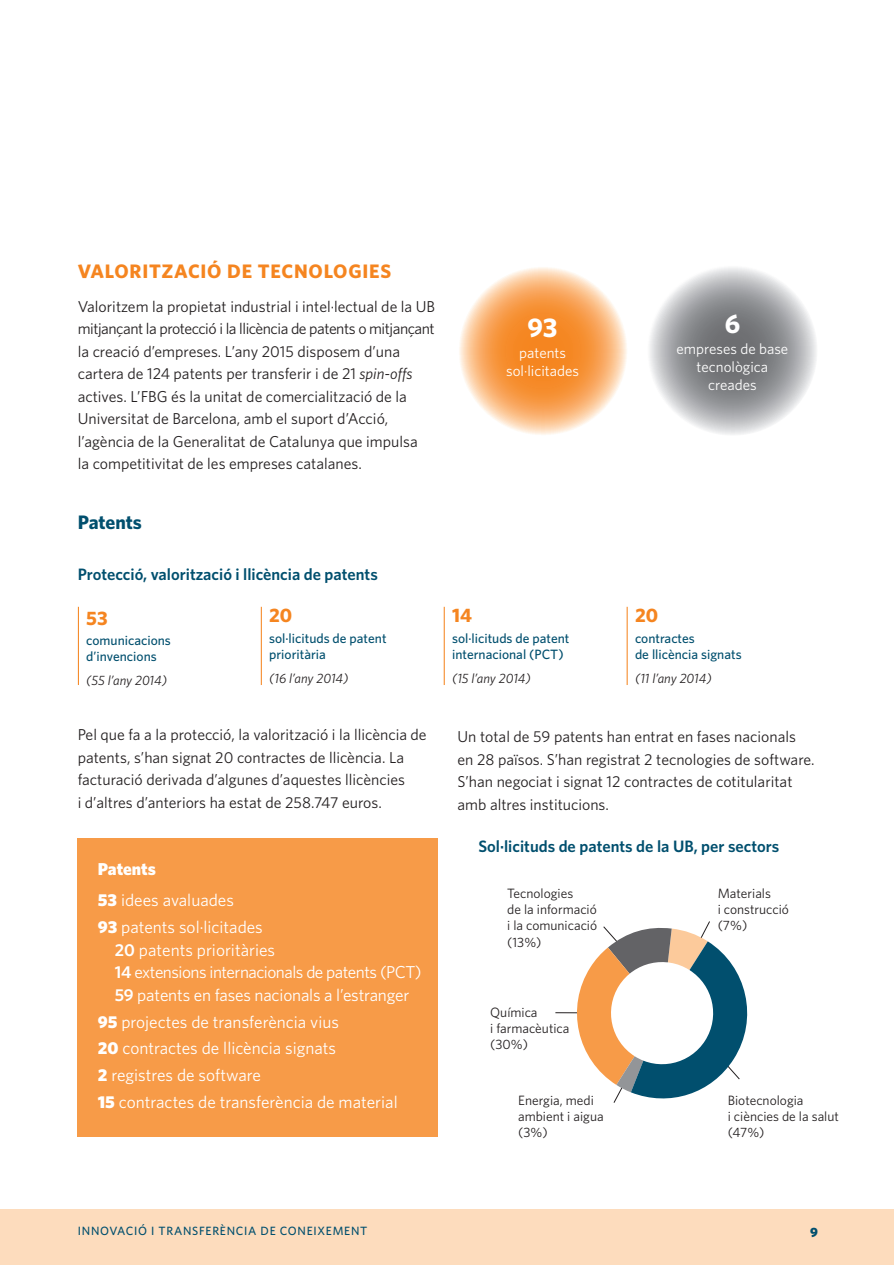
<style>
.page{position:relative;width:894px;height:1265px;background:#fff}
.page>*{position:absolute;margin:0;border:0;box-sizing:border-box;transform-origin:0 0}
.t1{font:700 27px "Whitney";color:#fff}
._2on_nivell{font:700 19.5px "Whitney";letter-spacing:.04em;color:#f58520}
._3er_nivell{font:700 19.5px "Whitney";color:#014f6e}
.t2{font:17.25px "Whitney";color:#fff}
.t3{font:17.25px "Whitney";letter-spacing:-.03em;color:#fff}
.t4{font:900 17.25px "Whitney";color:#fff}
.títol_esquema{font:600 16.5px "Whitney";color:#014f6e}
.Text_general{font:15.75px/22.5px "Whitney";color:#231f20}
.t5{font:15px/18px "Whitney";color:#fff;text-align:center}
.t6{font:13.5px/16.2px "Whitney";color:#231f20}
.t7{font:500 13.5px/16.2px "Whitney";color:#014f6e}
.t8{font:italic 13.5px "Whitney";color:#231f20}
.t9{font:900 13.5px "Whitney";color:#014f6e}
.t10{font:500 12px "Whitney";letter-spacing:.06em;color:#014f6e}
.s1{font-style:italic}
.s2{font-weight:900}
.s3{font-weight:600}
</style>
<div class="page">
<div style="left:1px;top:1209px;width:893px;height:55px;background:#fddcbd"></div>
<hr style="left:0;top:1209px;width:1px;height:55px;background:#fddcbd">
<svg style="left:647px;top:265px;width:170px;height:170px;background:#a6a8aa"></svg>
<svg style="left:457px;top:265px;width:170px;height:170px;background:#f9af6d"></svg>
<div style="left:78px;top:838px;width:360px;height:299px;background:#f79b48"></div>
<hr style="left:555px;top:1012px;width:107px;height:1px;background:#231f20">
<svg style="left:565px;top:921px;width:183px;height:182px"></svg>
<hr style="left:78px;top:606px;width:1px;height:79px;background:#f58520">
<hr style="left:261px;top:606px;width:1px;height:79px;background:#f58520">
<hr style="left:444px;top:606px;width:1px;height:79px;background:#f58520">
<hr style="left:626px;top:606px;width:1px;height:79px;background:#f58520">
<p class="_2on_nivell" style="left:78px;top:258px;width:315px">VALORITZACIÓ DE TECNOLOGIES</p>
<p class="Text_general" style="left:78px;top:294px;width:359px">Valoritzem la propietat industrial i intel·lectual de la UB mitjançant la protecció i la llicència de patents o mitjançant la creació d’empreses. L’any 2015 disposem d’una cartera de 124 patents per transferir i de 21 <span class="s1">spin-offs </span>actives. L’FBG és la unitat de comercialització de la Universitat de Barcelona, amb el suport d’Acció, l’agència de la Generalitat de Catalunya que impulsa<br>la competitivitat de les empreses catalanes.</p>
<p class="_3er_nivell" style="left:78px;top:509px;width:66px">Patents</p>
<p class="títol_esquema" style="left:78px;top:563px;width:301px">Protecció, valorització i llicència de patents</p>
<p class="_2on_nivell" style="left:86px;top:604px;width:23px">53</p>
<p class="t7" style="left:86px;top:631px;width:86px">comunicacions d’invencions</p>
<p class="t8" style="left:86px;top:671px;width:82px">(55 l’any 2014)</p>
<p class="_2on_nivell" style="left:269px;top:602px;width:25px">20</p>
<p class="t7" style="left:269px;top:629px;width:119px">sol·licituds de patent prioritària</p>
<p class="t8" style="left:269px;top:669px;width:81px">(16 l’any 2014)</p>
<p class="Text_general" style="left:78px;top:723px;width:350px">Pel que fa a la protecció, la valorització i la llicència de patents, s’han signat 20 contractes de llicència. La facturació derivada d’algunes d’aquestes llicències<br>i d’altres d’anteriors ha estat de 258.747 euros.</p>
<p class="t4" style="left:98px;top:857px;width:59px">Patents</p>
<p class="t2" style="left:98px;top:888px;width:138px"><span class="s2">53</span> idees avaluades</p>
<p class="t2" style="left:98px;top:915px;width:166px"><span class="s2">93</span> patents sol·licitades</p>
<p class="t2" style="left:115px;top:938px;width:162px"><span class="s3">20</span> patents prioritàries</p>
<p class="t3" style="left:115px;top:960px;width:308px"><span class="s3">14</span> extensions internacionals de patents (PCT)</p>
<p class="t2" style="left:115px;top:983px;width:296px"><span class="s3">59</span> patents en fases nacionals a l’estranger</p>
<p class="t2" style="left:98px;top:1009px;width:242px"><span class="s2">95</span> projectes de transferència vius</p>
<p class="t2" style="left:98px;top:1036px;width:240px"><span class="s2">20</span> contractes de llicència signats</p>
<p class="t2" style="left:98px;top:1063px;width:165px"><span class="s2">2</span> registres de software</p>
<p class="t2" style="left:98px;top:1090px;width:301px"><span class="s2">15</span> contractes de transferència de material</p>
<p class="t1" style="left:527px;top:309px;width:31px">93</p>
<p class="t5" style="left:506px;top:343px;width:74px">patents sol·licitades</p>
<p class="t1" style="left:724px;top:305px;width:17px">6</p>
<p class="t5" style="left:676px;top:339px;width:113px">empreses de base tecnològica creades</p>
<p class="_2on_nivell" style="left:452px;top:602px;width:21px">14</p>
<p class="t7" style="left:452px;top:629px;width:119px">sol·licituds de patent internacional (PCT)</p>
<p class="t8" style="left:452px;top:669px;width:80px">(15 l’any 2014)</p>
<p class="_2on_nivell" style="left:635px;top:602px;width:25px">20</p>
<p class="t7" style="left:635px;top:629px;width:108px">contractes<br>de llicència signats</p>
<p class="t8" style="left:635px;top:669px;width:78px">(11 l’any 2014)</p>
<p class="Text_general" style="left:457px;top:725px;width:358px">Un total de 59 patents han entrat en fases nacionals en 28 països. S’han registrat 2 tecnologies de software.<br>S’han negociat i signat 12 contractes de cotitularitat amb altres institucions.</p>
<p class="títol_esquema" style="left:478px;top:834px;width:302px">Sol·licituds de patents de la UB, per sectors</p>
<p class="t6" style="left:717px;top:884px;width:73px">Materials<br>i construcció (7%)</p>
<p class="t6" style="left:507px;top:884px;width:91px">Tecnologies<br>de la informació i la comunicació</p>
<p class="t6" style="left:507px;top:933px;width:36px">(13%)</p>
<p class="t6" style="left:490px;top:1003px;width:81px">Química<br>i farmacèutica</p>
<p class="t6" style="left:490px;top:1035px;width:39px">(30%)</p>
<p class="t6" style="left:518px;top:1091px;width:87px">Energia, medi ambient i aigua</p>
<p class="t6" style="left:518px;top:1123px;width:31px">(3%)</p>
<p class="t6" style="left:727px;top:1091px;width:113px">Biotecnologia<br>i ciències de la salut</p>
<p class="t6" style="left:727px;top:1123px;width:38px">(47%)</p>
<p class="t10" style="left:78px;top:1222px;width:291px">INNOVACIÓ I TRANSFERÈNCIA DE CONEIXEMENT</p>
<p class="t9" style="left:810px;top:1222px;width:9px">9</p>
</div>
